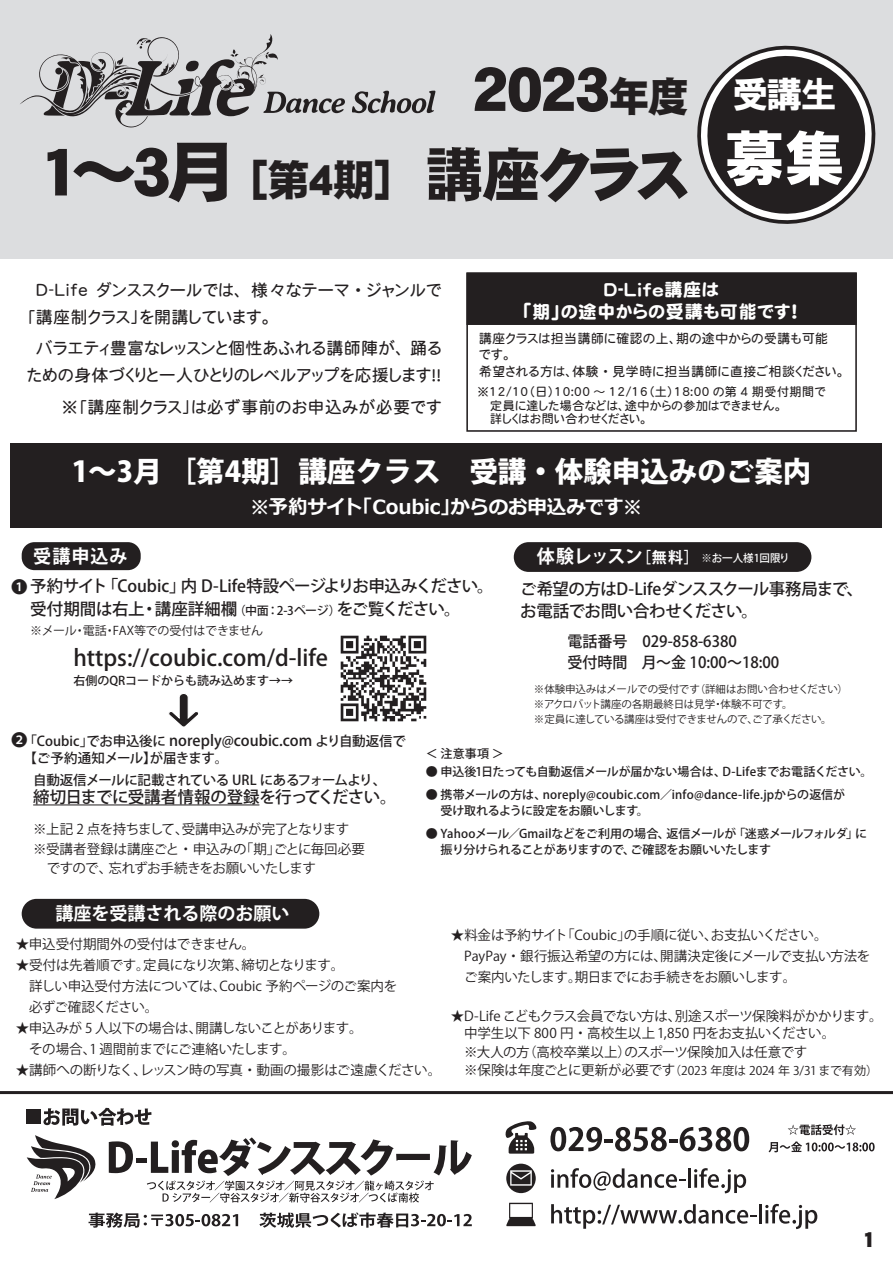
<style>
.page{position:relative;width:893px;height:1263px;background:#fff}
.page>*{position:absolute;margin:0;border:0;box-sizing:border-box;transform-origin:0 0}
.t1{font:60.45px "DF Gothic EB WING RKSJ H";color:#231f20}
.t2{font:60px "HG Soei Kakugothic UB";color:#fff}
.t3{font:42.3px "DF Gothic EB WING RKSJ H";color:#231f20}
.t4{font:36px "HG Soei Kakugothic UB";color:#fff}
.t5{font:800 28.5px "Koz Go Pro";color:#fff}
.t6{font:500 22.5px "Koz Go Pro";color:#231f20}
.t7{font:21px "DF Maru Gothic SB WING RKSJ H";letter-spacing:.05em;color:#fff}
.t8{font:21px "DF Gothic UB WING RKSJ H";color:#231f20}
.t9{font:700 19.5px "Meiryo";letter-spacing:-.01em;color:#fff}
.t10{font:700 18.6px "Koz Go Pro";letter-spacing:.055em;color:#fff}
.t11{font:18px/22.5px "DF Maru Gothic SB WING RKSJ H";letter-spacing:.05em;color:#fff;text-align:center}
.t12{font:700 18px "Koz Go Pro";color:#fff}
.t13{font:500 16.5px/22.5px "Koz Go Pro";letter-spacing:-.03em;color:#231f20}
.t14{font:16.5px/27px "DFHS Maru Gothic W4 WING RKSJ H";letter-spacing:.05em;color:#231f20}
.t15{font:16.5px "Koz Go Pr 6 N";color:#231f20}
.t16{font:500 15.45px "Koz Go Pro";color:#231f20}
.t17{font:13.5px/21px "Koz Go Pro";letter-spacing:-.025em;color:#231f20}
.t18{font:500 13.5px/16.5px "Koz Go Pro";letter-spacing:-.03em;color:#231f20}
.t19{font:12.75px/16.5px "DFHS Maru Gothic W4 WING RKSJ H";letter-spacing:.05em;color:#231f20}
.t20{font:500 12px/16.5px "Koz Go Pro";letter-spacing:-.01em;color:#231f20}
.t21{font:12px/13.5px "DFHS Maru Gothic W4 WING RKSJ H";letter-spacing:.05em;color:#231f20}
.t22{font:12px "Koz Go Pro";letter-spacing:-.015em;color:#231f20}
.t23{font:12px "Koz Go Pr 6 N";letter-spacing:-.015em;color:#231f20}
.t24{font:500 10.8px "Koz Go Pro";color:#fff}
.t25{font:10.5px/15px "Koz Go Pr 6 N";letter-spacing:-.02em;color:#231f20}
.s1{font-size:40.8px}
.s2{font-size:66px}
.s3{font-size:58.5px}
.s4{font-family:"Koz Go Pr 6 N";font-weight:400}
.s5{font-size:12px}
.s6{font-weight:700;font-size:18.6px}
.s7{font-weight:700;font-size:15.45px}
.s8{font-size:15px}
.s9{font-size:13.5px}
</style>
<div class="page">
<div style="left:0;top:0;width:893px;height:258px;background:#dcdddf"></div>
<hr style="left:0;top:1091px;width:893px;height:3px;background:#231f20">
<svg style="left:697px;top:45px;width:179px;height:179px"></svg>
<svg style="left:352px;top:91px;width:83px;height:22px"></svg>
<svg style="left:20px;top:34px;width:325px;height:94px"></svg>
<div style="left:26px;top:1109px;width:15px;height:15px;background:#231f20"></div>
<svg style="left:43px;top:1108px;width:109px;height:18px"></svg>
<svg style="left:550px;top:1127px;width:199px;height:25px"></svg>
<svg style="left:89px;top:1212px;width:149px;height:16px"></svg>
<svg style="left:259px;top:1212px;width:213px;height:16px"></svg>
<svg style="left:505px;top:1121px;width:32px;height:33px"></svg>
<svg style="left:788px;top:1124px;width:68px;height:11px"></svg>
<svg style="left:768px;top:1141px;width:107px;height:11px"></svg>
<svg style="left:506px;top:1164px;width:30px;height:29px"></svg>
<svg style="left:510px;top:1170px;width:22px;height:15px"></svg>
<svg style="left:551px;top:1168px;width:134px;height:22px"></svg>
<hr style="left:688px;top:1168px;width:3px;height:20px;background:#231f20">
<svg style="left:694px;top:1168px;width:52px;height:25px"></svg>
<svg style="left:506px;top:1203px;width:30px;height:23px"></svg>
<svg style="left:551px;top:1204px;width:206px;height:25px"></svg>
<hr style="left:759px;top:1204px;width:3px;height:19px;background:#231f20">
<svg style="left:765px;top:1204px;width:52px;height:25px"></svg>
<svg style="left:27px;top:1135px;width:69px;height:64px"></svg>
<svg style="left:109px;top:1141px;width:24px;height:32px"></svg>
<div style="left:136px;top:1158px;width:11px;height:5px;background:#231f20"></div>
<svg style="left:147px;top:1137px;width:325px;height:65px"></svg>
<div style="left:11px;top:444px;width:871px;height:84px;background:#231f20"></div>
<div style="left:22px;top:899px;width:297px;height:30px;background:#231f20;border-radius:15px"></div>
<div style="left:22px;top:542px;width:119px;height:28px;background:#231f20;border-radius:13px"></div>
<img style="left:340px;top:635px;width:87px;height:87px">
<div style="left:514px;top:542px;width:297px;height:30px;background:#231f20;border-radius:15px"></div>
<hr style="left:33px;top:804px;width:226px;height:1px;background:#231f20">
<svg style="left:169px;top:694px;width:30px;height:33px"></svg>
<div style="left:466px;top:272px;width:391px;height:160px;border:2px solid #231f20"></div>
<div style="left:466px;top:273px;width:391px;height:52px;background:#231f20"></div>
<h1 class="t1" style="left:472px;top:59px;width:218px">2023<span class="s1">年度</span></h1>
<h3 class="t3" style="left:38px;top:159px;width:652px"><span class="s2">1～3月</span>［第4期］ <span class="s3">講座クラス</span></h3>
<h3 class="t4" style="left:732px;top:76px;width:106px">受講生</h3>
<h2 class="t2" style="left:725px;top:128px;width:121px">募集</h2>
<p class="t14" style="left:27px;top:276px;width:416px">　D-Life ダンススクールでは、様々なテーマ・ジャンルで「講座制クラス」を開講しています。</p>
<p class="t14" style="left:27px;top:335px;width:416px">　バラエティ豊富なレッスンと個性あふれる講師陣が、踊るための身体づくりと一人ひとりのレベルアップを応援します！！</p>
<p class="t14" style="left:61px;top:393px;width:382px">※「講座制クラス」は必ず事前のお申込みが必要です</p>
<h3 class="t11" style="left:522px;top:278px;width:279px">D-Life講座は<br>「期」の途中からの受講も可能です！</h3>
<p class="t19" style="left:479px;top:330px;width:366px">講座クラスは担当講師に確認の上、期の途中からの受講も可能<br>です。<br>希望される方は、体験・見学時に担当講師に直接ご相談ください。</p>
<p class="t21" style="left:477px;top:385px;width:350px">※12/10（日）10:00 ～ 12/16（土）18:00 の第 4 期受付期間で　　定員に達した場合などは、途中からの参加はできません。<br>　　詳しくはお問い合わせください。</p>
<h3 class="t7" style="left:593px;top:300px;width:133px">親子体操講座</h3>
<h3 class="t5" style="left:72px;top:452px;width:741px">1～3月 ［第4期］講座クラス　受講・体験申込みのご案内</h3>
<h3 class="t9" style="left:250px;top:493px;width:394px">※予約サイト「Coubic」からのお申込みです※</h3>
<h3 class="t10" style="left:33px;top:544px;width:96px">受講申込み</h3>
<p class="t13" style="left:30px;top:576px;width:465px;text-indent:-19px"><span class="s4">❶</span> 予約サイト「Coubic」内 D-Life特設ページよりお申込みください。受付期間は右上・講座詳細欄<span class="s5">（中面：2-3ページ）</span>をご覧ください。</p>
<h3 class="t6" style="left:73px;top:643px;width:256px">https://coubic.com/d-life</h3>
<p class="t20" style="left:73px;top:673px;width:221px">右側のQRコードからも読み込めます→→</p>
<p class="t23" style="left:30px;top:624px;width:235px">※メール・電話・FAX等での受付はできません</p>
<p class="t24" style="left:537px;top:551px;width:254px"><span class="s6">体験レッスン</span><span class="s7">［無料］</span> ※お一人様1回限り</p>
<p class="t13" style="left:520px;top:578px;width:345px">ご希望の方はD-Lifeダンススクール事務局まで、お電話でお問い合わせください。</p>
<p class="t16" style="left:567px;top:631px;width:171px">電話番号　029-858-6380</p>
<p class="t16" style="left:567px;top:652px;width:213px">受付時間　月～金 10:00～18:00</p>
<p class="t25" style="left:534px;top:681px;width:316px">※体験申込みはメールでの受付です（詳細はお問い合わせください）※アクロバット講座の各期最終日は見学・体験不可です。<br>※定員に達している講座は受付できませんので、ご了承ください。</p>
<p class="t15" style="left:11px;top:731px;width:18px">❷</p>
<p class="t18" style="left:23px;top:734px;width:384px">「Coubic」でお申込後に <span class="s8">noreply@coubic.com</span> より自動返信で【ご予約通知メール】が届きます。</p>
<p class="t18" style="left:33px;top:773px;width:355px">自動返信メールに記載されている URL にあるフォームより、</p>
<p class="t13" style="left:33px;top:787px;width:365px">締切日までに受講者情報の登録を行ってください。</p>
<p class="t17" style="left:33px;top:820px;width:333px;line-height:19.5px">※上記 2 点を持ちまして、受講申込みが完了となります※受講者登録は講座ごと・申込みの「期」ごとに毎回必要　ですので、忘れずお手続きをお願いいたします</p>
<p class="t20" style="left:426px;top:746px;width:80px">＜ 注意事項 ＞</p>
<p class="t20" style="left:426px;top:764px;width:448px">● 申込後1日たっても自動返信メールが届かない場合は、D-Lifeまでお電話ください。</p>
<p class="t20" style="left:426px;top:786px;width:421px">● 携帯メールの方は、noreply@coubic.com／info@dance-life.jpからの返信が　 受け取れるように設定をお願いします。</p>
<p class="t20" style="left:426px;top:825px;width:443px">● Yahooメール／Gmailなどをご利用の場合、返信メールが「迷惑メールフォルダ」に　 振り分けられることがありますので、ご確認をお願いいたします</p>
<h3 class="t12" style="left:56px;top:902px;width:236px">講座を受講される際のお願い</h3>
<p class="t17" style="left:16px;top:934px;width:241px">★申込受付期間外の受付はできません。</p>
<p class="t17" style="left:16px;top:955px;width:383px">★受付は先着順です。定員になり次第、締切となります。<br>　詳しい申込受付方法については、Coubic 予約ページのご案内を　必ずご確認ください。</p>
<p class="t17" style="left:16px;top:1018px;width:349px">★申込みが 5 人以下の場合は、開講しないことがあります。　その場合、1 週間前までにご連絡いたします。</p>
<p class="t17" style="left:16px;top:1060px;width:427px">★講師への断りなく、レッスン時の写真・動画の撮影はご遠慮ください。</p>
<p class="t17" style="left:451px;top:925px;width:421px">★料金は予約サイト「Coubic」の手順に従い、お支払いください。　PayPay・銀行振込希望の方には、開講決定後にメールで支払い方法を　ご案内いたします。期日までにお手続きをお願いします。</p>
<p class="t17" style="left:451px;top:1008px;width:433px;line-height:16.5px">★D-Life こどもクラス会員でない方は、別途スポーツ保険料がかかります。　中学生以下 800 円・高校生以上 1,850 円をお支払いください。</p>
<p class="t17" style="left:451px;top:1042px;width:358px">　※大人の方（高校卒業以上）のスポーツ保険加入は任意です</p>
<p class="t22" style="left:451px;top:1063px;width:429px"><span class="s9">　※保険は年度ごとに更新が必要です</span>（2023 年度は 2024 年 3/31 まで有効）</p>
<h3 class="t8" style="left:862px;top:1229px;width:14px">1</h3>
</div>
